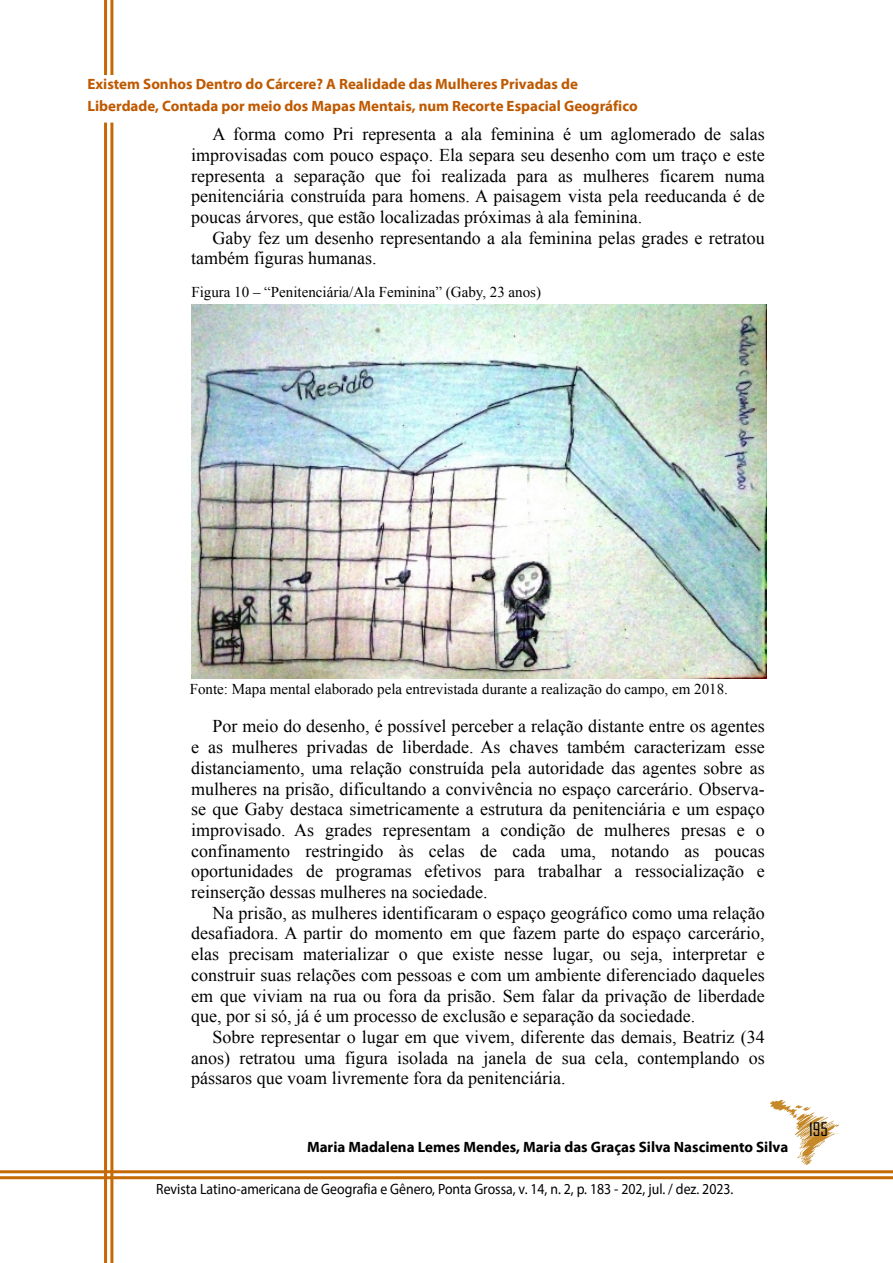
<style>
.page{position:relative;width:893px;height:1263px;background:#fff}
.page>*{position:absolute;margin:0;border:0;box-sizing:border-box;transform-origin:0 0}
.t1{font:18px/20.7px "Times New Roman";color:#000;text-align:justify}
.t2{font:18px "Agency FB";color:#000}
.t3{font:700 15px/22.5px "Myriad Pro";color:#bf5900}
.t4{font:15px "Times New Roman";color:#000}
.t5{font:15px "Myriad Pro";color:#000;scale:.92 1}
.t6{font:700 15px "Myriad Pro";color:#000}
</style>
<div class="page">
<hr style="left:110px;top:0;width:3px;height:1263px;background:#c56902">
<hr style="left:104px;top:0;width:3px;height:1263px;background:#c56902">
<hr style="left:0;top:1176px;width:893px;height:3px;background:#c56902">
<hr style="left:0;top:1170px;width:893px;height:3px;background:#c56902">
<div style="left:86px;top:77px;width:558px;height:44px;background:#fff"></div>
<img style="left:770px;top:1100px;width:69px;height:64px">
<img style="left:192px;top:305px;width:574px;height:374px">
<p class="t3" style="left:87px;top:74px;width:552px">Existem Sonhos Dentro do Cárcere? A Realidade das Mulheres Privadas de<br>Liberdade, Contada por meio dos Mapas Mentais, num Recorte Espacial Geográfico</p>
<p class="t1" style="left:191px;top:124px;width:575px;text-indent:21px">A forma como Pri representa a ala feminina é um aglomerado de salas improvisadas com pouco espaço. Ela separa seu desenho com um traço e este representa a separação que foi realizada para as mulheres ficarem numa penitenciária construída para homens. A paisagem vista pela reeducanda é de poucas árvores, que estão localizadas próximas à ala feminina.</p>
<p class="t1" style="left:191px;top:227px;width:575px;text-indent:21px">Gaby fez um desenho representando a ala feminina pelas grades e retratou também figuras humanas.</p>
<p class="t4" style="left:191px;top:283px;width:351px">Figura 10 – “Penitenciária/Ala Feminina” (Gaby, 23 anos)</p>
<p class="t4" style="left:190px;top:681px;width:540px">Fonte: Mapa mental elaborado pela entrevistada durante a realização do campo, em 2018.</p>
<p class="t1" style="left:191px;top:716px;width:575px;text-indent:21px">Por meio do desenho, é possível perceber a relação distante entre os agentes e as mulheres privadas de liberdade. As chaves também caracterizam esse distanciamento, uma relação construída pela autoridade das agentes sobre as mulheres na prisão, dificultando a convivência no espaço carcerário. Observa&shy;se que Gaby destaca simetricamente a estrutura da penitenciária e um espaço improvisado. As grades representam a condição de mulheres presas e o confinamento restringido às celas de cada uma, notando as poucas oportunidades de programas efetivos para trabalhar a ressocialização e reinserção dessas mulheres na sociedade.</p>
<p class="t1" style="left:191px;top:902px;width:575px;text-indent:21px">Na prisão, as mulheres identificaram o espaço geográfico como uma relação desafiadora. A partir do momento em que fazem parte do espaço carcerário, elas precisam materializar o que existe nesse lugar, ou seja, interpretar e construir suas relações com pessoas e com um ambiente diferenciado daqueles em que viviam na rua ou fora da prisão. Sem falar da privação de liberdade que, por si só, já é um processo de exclusão e separação da sociedade.</p>
<p class="t1" style="left:191px;top:1026px;width:575px;text-indent:21px">Sobre representar o lugar em que vivem, diferente das demais, Beatriz (34 anos) retratou uma figura isolada na janela de sua cela, contemplando os pássaros que voam livremente fora da penitenciária.</p>
<p class="t6" style="left:307px;top:1141px;width:483px">Maria Madalena Lemes Mendes, Maria das Graças Silva Nascimento Silva</p>
<p class="t5" style="left:156px;top:1183px;width:629px">Revista Latino-americana de Geografia e Gênero, Ponta Grossa, v. 14, n. 2, p. 183 - 202, jul. / dez. 2023.</p>
<p class="t2" style="left:809px;top:1118px;width:20px">195</p>
</div>
